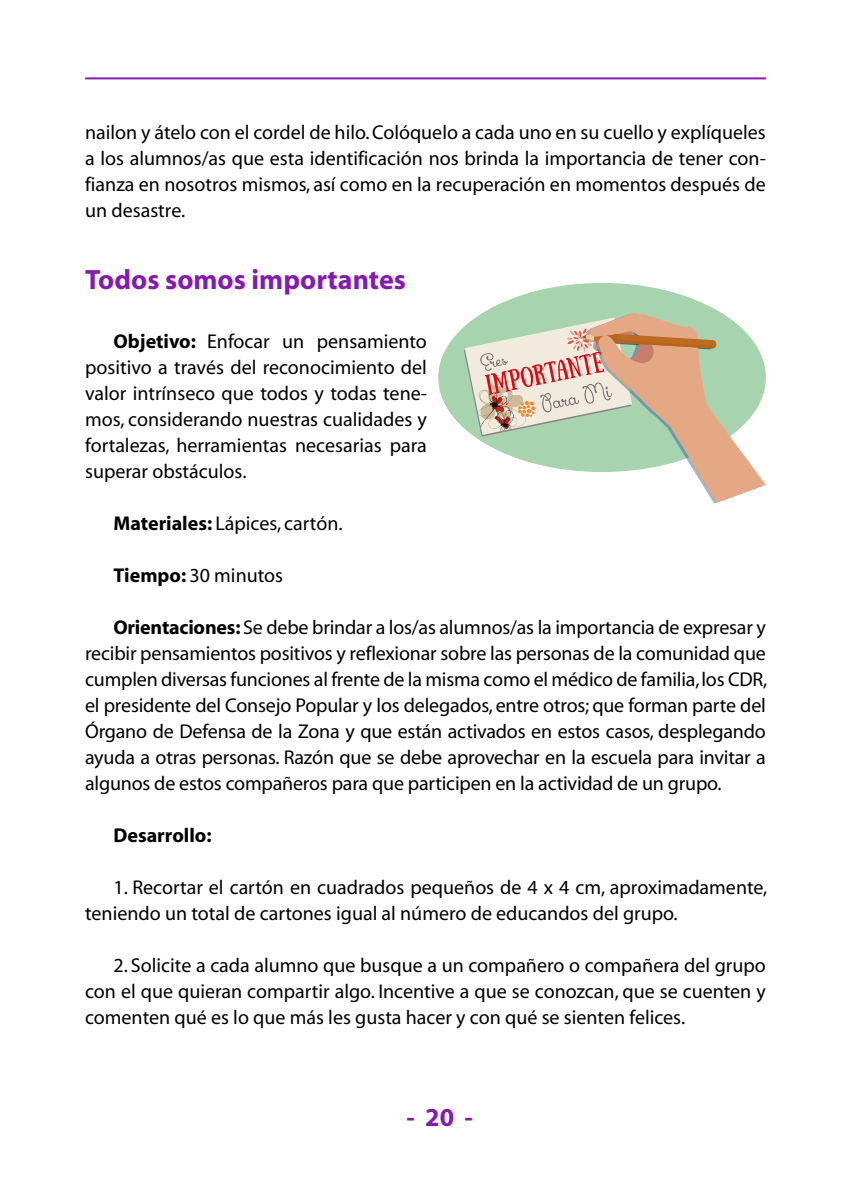
<style>
.page{position:relative;width:851px;height:1191px;background:#fff}
.page>*{position:absolute;margin:0;border:0;box-sizing:border-box;transform-origin:0 0}
.t1{font:700 28px "Myriad";color:#8619b2}
.t2{font:700 26px "Myriad";color:#8619b2}
.t3{font:20px/26px "Myriad";color:#000;text-align:justify}
.t4{font:700 20px "Myriad";color:#000}
.s1{font-weight:700}
</style>
<div class="page">
<hr style="left:85px;top:77px;width:680px;height:2px;background:#8619b2">
<div style="left:438px;top:283px;width:327px;height:189px;background:#a8d3af;border-radius:50%"></div>
<svg style="left:463px;top:313px;width:302px;height:190px"></svg>
<p class="t3" style="left:85px;top:121px;width:682px">nailon y átelo con el cordel de hilo. Colóquelo a cada uno en su cuello y explíqueles a los alumnos/as que esta identificación nos brinda la importancia de tener con&shy;fianza en nosotros mismos, así como en la recuperación en momentos después de un desastre.</p>
<h1 class="t1" style="left:85px;top:265px;width:322px">Todos somos importantes</h1>
<p class="t3" style="left:85px;top:329px;width:343px;text-indent:28px"><span class="s1">Objetivo:</span> Enfocar un pensamiento positivo a través del reconocimiento del valor intrínseco que todos y todas tene&shy;mos, considerando nuestras cualidades y fortalezas, herramientas necesarias para superar obstáculos.</p>
<p class="t3" style="left:113px;top:511px;width:230px"><span class="s1">Materiales:</span> Lápices, cartón.</p>
<p class="t3" style="left:113px;top:563px;width:171px"><span class="s1">Tiempo:</span> 30 minutos</p>
<p class="t3" style="left:85px;top:615px;width:683px;text-indent:28px"><span class="s1">Orientaciones:</span> Se debe brindar a los/as alumnos/as la importancia de expresar y recibir pensamientos positivos y reflexionar sobre las personas de la comunidad que cumplen diversas funciones al frente de la misma como el médico de familia, los CDR, el presidente del Consejo Popular y los delegados, entre otros; que forman parte del Órgano de Defensa de la Zona y que están activados en estos casos, desplegando ayuda a otras personas. Razón que se debe aprovechar en la escuela para invitar a algunos de estos compañeros para que participen en la actividad de un grupo.</p>
<p class="t4" style="left:113px;top:824px;width:100px">Desarrollo:</p>
<p class="t3" style="left:85px;top:875px;width:683px;text-indent:28px">1. Recortar el cartón en cuadrados pequeños de 4 x 4 cm, aproximadamente, teniendo un total de cartones igual al número de educandos del grupo.</p>
<p class="t3" style="left:85px;top:953px;width:682px;text-indent:28px">2. Solicite a cada alumno que busque a un compañero o compañera del grupo con el que quieran compartir algo. Incentive a que se conozcan, que se cuenten y comenten qué es lo que más les gusta hacer y con qué se sienten felices.</p>
<h2 class="t2" style="left:406px;top:1103px;width:68px">- 20 -</h2>
</div>
